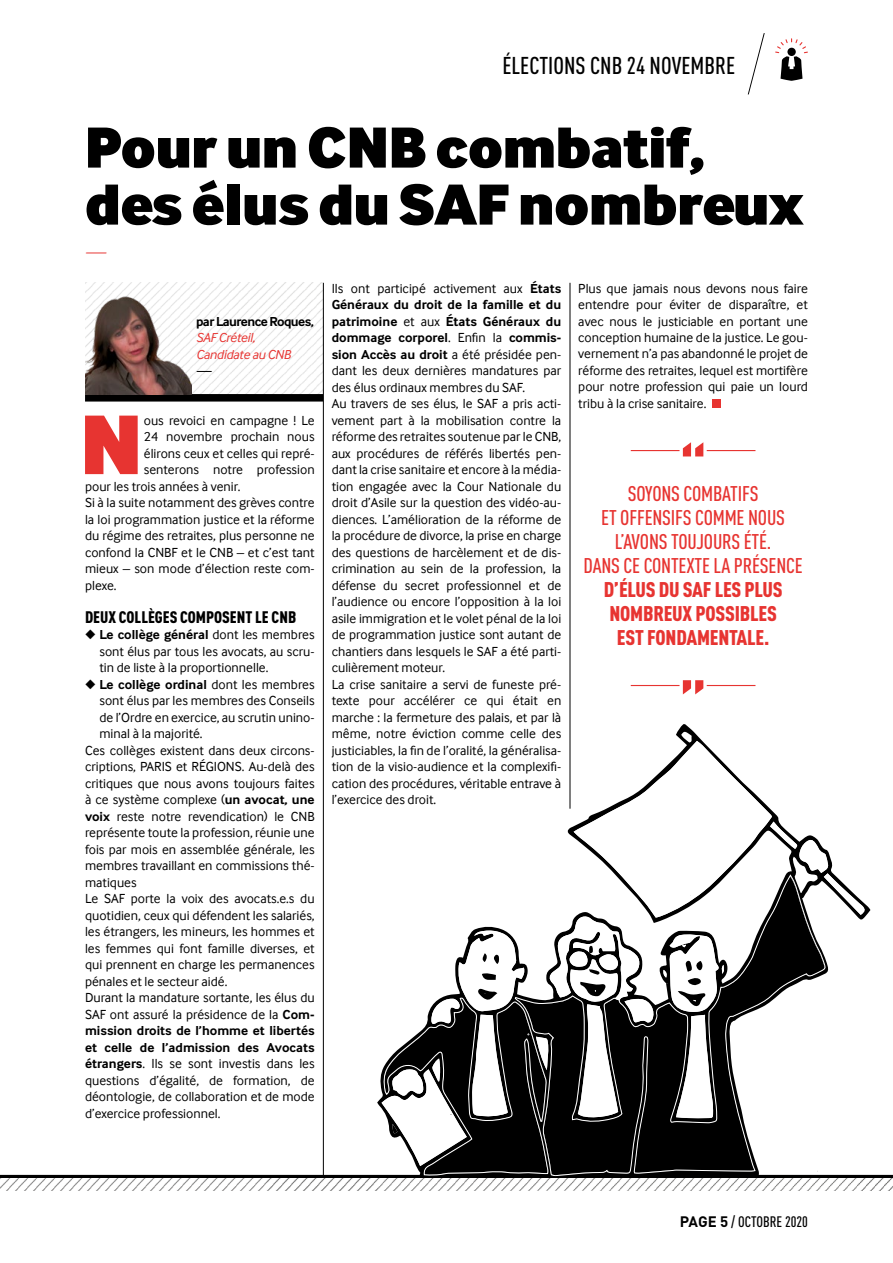
<style>
.page{position:relative;width:893px;height:1263px;background:#fff}
.page>*{position:absolute;margin:0;border:0;box-sizing:border-box;transform-origin:0 0}
.t1{font:900 87.75px "Inter Face";color:#e73431}
.t2{font:900 60px/57px "Inter Face";color:#000}
.t3{font:500 24px "DIN Cond";color:#000}
.t4{font:500 21px/24px "DIN Cond";letter-spacing:-.01em;color:#e73431;text-align:center}
.t5{font:900 21px/24px "DIN Cond";letter-spacing:-.01em;color:#e73431;text-align:center}
.t6{font:italic 300 19.5px "Inter Face";color:#e73431}
.t7{font:900 16.5px "DIN Cond";color:#000}
.t8{font:500 15px "DIN Cond";color:#000}
.t9{font:13.5px/16.5px "Inter Face";color:#000;text-align:justify}
.t10{font:700 13.5px "Inter Face";color:#000}
.t11{font:italic 13.5px/16.5px "Inter Face";letter-spacing:-.02em;color:#e73431}
.t12{font:700 13.5px "Inter Face";letter-spacing:-.04em;color:#000}
.t13{font:italic 13.5px "Inter Face";color:#000}
.s1{font-weight:700}
.s2{font-weight:400}
.s3{font-family:"DIN";font-weight:700}
</style>
<div class="page">
<img style="left:0;top:1178px;width:893px;height:13px">
<svg style="left:775px;top:38px;width:33px;height:43px"></svg>
<svg style="left:747px;top:33px;width:18px;height:62px"></svg>
<hr style="left:0;top:1175px;width:893px;height:3px;background:#000">
<img style="left:85px;top:283px;width:238px;height:111px">
<div style="left:85px;top:394px;width:238px;height:8px;background:#000"></div>
<img style="left:85px;top:291px;width:106px;height:103px">
<svg style="left:683px;top:442px;width:20px;height:14px"></svg>
<hr style="left:631px;top:450px;width:48px;height:1px;background:#e73431">
<hr style="left:707px;top:450px;width:48px;height:1px;background:#e73431">
<svg style="left:683px;top:680px;width:20px;height:14px"></svg>
<hr style="left:631px;top:685px;width:48px;height:1px;background:#e73431">
<hr style="left:707px;top:685px;width:48px;height:1px;background:#e73431">
<div style="left:712px;top:400px;width:8px;height:8px;background:#e73431"></div>
<svg style="left:514px;top:1178px;width:312px;height:7px"></svg>
<svg style="left:382px;top:741px;width:484px;height:435px"></svg>
<hr style="left:323px;top:283px;width:1px;height:893px;background:#000">
<hr style="left:570px;top:283px;width:1px;height:526px;background:#000">
<h3 class="t3" style="left:502px;top:52px;width:234px">ÉLECTIONS CNB 24 NOVEMBRE</h3>
<h2 class="t2" style="left:85px;top:118px;width:720px">Pour un CNB combatif, des élus du SAF nombreux</h2>
<h3 class="t6" style="left:85px;top:240px;width:22px">—</h3>
<p class="t12" style="left:196px;top:313px;width:119px">par Laurence Roques,</p>
<p class="t11" style="left:196px;top:329px;width:96px">SAF Créteil,<br>Candidate au CNB</p>
<p class="t13" style="left:196px;top:363px;width:16px">—</p>
<h1 class="t1" style="left:81px;top:390px;width:63px">N</h1>
<p class="t9" style="left:144px;top:412px;width:172px">ous revoici en campagne ! Le</p>
<p class="t9" style="left:144px;top:428px;width:172px">24 novembre prochain nous</p>
<p class="t9" style="left:144px;top:445px;width:172px">élirons ceux et celles qui repré-</p>
<p class="t9" style="left:144px;top:461px;width:172px">senterons notre profession</p>
<p class="t9" style="left:85px;top:478px;width:157px">pour les trois années à venir.</p>
<p class="t9" style="left:85px;top:494px;width:231px">Si à la suite notamment des grèves contre</p>
<p class="t9" style="left:85px;top:511px;width:231px">la loi programmation justice et la réforme</p>
<p class="t9" style="left:85px;top:527px;width:231px">du régime des retraites, plus personne ne</p>
<p class="t9" style="left:85px;top:544px;width:231px">confond la CNBF et le CNB – et c’est tant</p>
<p class="t9" style="left:85px;top:560px;width:231px">mieux – son mode d’élection reste com-</p>
<p class="t9" style="left:85px;top:577px;width:33px">plexe.</p>
<p class="t7" style="left:85px;top:606px;width:213px">DEUX COLLÈGES COMPOSENT LE CNB</p>
<p class="t9" style="left:99px;top:626px;width:217px;text-indent:-14px">◆ <span class="s1">Le collège général</span> dont les membres sont élus par tous les avocats, au scru&shy;tin de liste à la proportionnelle.</p>
<p class="t10" style="left:85px;top:676px;width:231px">◆ Le collège ordinal <span class="s2">dont les membres</span></p>
<p class="t9" style="left:99px;top:692px;width:217px">sont élus par les membres des Conseils</p>
<p class="t9" style="left:99px;top:709px;width:217px">de l’Ordre en exercice, au scrutin unino-</p>
<p class="t9" style="left:99px;top:725px;width:105px">minal à la majorité.</p>
<p class="t9" style="left:85px;top:742px;width:231px">Ces collèges existent dans deux circons-</p>
<p class="t9" style="left:85px;top:758px;width:231px">criptions, PARIS et RÉGIONS. Au-delà des</p>
<p class="t9" style="left:85px;top:775px;width:231px">critiques que nous avons toujours faites</p>
<p class="t9" style="left:85px;top:791px;width:231px">à ce système complexe (<span class="s1">un avocat, une</span></p>
<p class="t9" style="left:85px;top:808px;width:231px"><span class="s1">voix</span> reste notre revendication) le CNB</p>
<p class="t9" style="left:85px;top:824px;width:231px">représente toute la profession, réunie une</p>
<p class="t9" style="left:85px;top:841px;width:231px">fois par mois en assemblée générale, les</p>
<p class="t9" style="left:85px;top:857px;width:231px">membres travaillant en commissions thé-</p>
<p class="t9" style="left:85px;top:874px;width:53px">matiques</p>
<p class="t9" style="left:85px;top:890px;width:231px">Le SAF porte la voix des avocats.e.s du</p>
<p class="t9" style="left:85px;top:907px;width:231px">quotidien, ceux qui défendent les salariés,</p>
<p class="t9" style="left:85px;top:923px;width:231px">les étrangers, les mineurs, les hommes et</p>
<p class="t9" style="left:85px;top:940px;width:231px">les femmes qui font famille diverses, et</p>
<p class="t9" style="left:85px;top:956px;width:231px">qui prennent en charge les permanences</p>
<p class="t9" style="left:85px;top:973px;width:144px">pénales et le secteur aidé.</p>
<p class="t9" style="left:85px;top:989px;width:231px">Durant la mandature sortante, les élus du</p>
<p class="t9" style="left:85px;top:1006px;width:231px">SAF ont assuré la présidence de la <span class="s1">Com-</span></p>
<p class="t10" style="left:85px;top:1023px;width:231px">mission droits de l’homme et libertés</p>
<p class="t10" style="left:85px;top:1039px;width:231px">et celle de l’admission des Avocats</p>
<p class="t9" style="left:85px;top:1055px;width:231px"><span class="s1">étrangers</span>. Ils se sont investis dans les</p>
<p class="t9" style="left:85px;top:1072px;width:231px">questions d’égalité, de formation, de</p>
<p class="t9" style="left:85px;top:1088px;width:231px">déontologie, de collaboration et de mode</p>
<p class="t9" style="left:85px;top:1105px;width:137px">d’exercice professionnel.</p>
<p class="t9" style="left:332px;top:280px;width:231px;text-align:left">Ils ont participé activement aux <span class="s1">États Généraux du droit de la famille et du patrimoine</span> et aux <span class="s1">États Généraux du dommage corporel</span>. Enfin la <span class="s1">commis&shy;sion Accès au droit</span> a été présidée pen&shy;dant les deux dernières mandatures par des élus ordinaux membres du SAF.<br>Au travers de ses élus, le SAF a pris acti&shy;vement part à la mobilisation contre la réforme des retraites soutenue par le CNB, aux procédures de référés libertés pen&shy;dant la crise sanitaire et encore à la média&shy;tion engagée avec la Cour Nationale du droit d’Asile sur la question des vidéo-au&shy;diences. L’amélioration de la réforme de la procédure de divorce, la prise en charge des questions de harcèlement et de dis&shy;crimination au sein de la profession, la défense du secret professionnel et de l’audience ou encore l’opposition à la loi asile immigration et le volet pénal de la loi de programmation justice sont autant de chantiers dans lesquels le SAF a été parti&shy;culièrement moteur.<br>La crise sanitaire a servi de funeste pré&shy;texte pour accélérer ce qui était en marche : la fermeture des palais, et par là même, notre éviction comme celle des justiciables, la fin de l’oralité, la généralisa&shy;tion de la visio-audience et la complexifi&shy;cation des procédures, véritable entrave à l’exercice des droit.</p>
<p class="t9" style="left:578px;top:280px;width:231px">Plus que jamais nous devons nous faire entendre pour éviter de disparaître, et avec nous le justiciable en portant une conception humaine de la justice. Le gou&shy;vernement n’a pas abandonné le projet de réforme des retraites, lequel est mortifère pour notre profession qui paie un lourd tribu à la crise sanitaire.</p>
<h3 class="t4" style="left:583px;top:481px;width:221px">SOYONS COMBATIFS<br>ET OFFENSIFS COMME NOUS<br>L’AVONS TOUJOURS ÉTÉ.<br>DANS CE CONTEXTE LA PRÉSENCE</h3>
<h3 class="t5" style="left:604px;top:576px;width:180px">D’ÉLUS DU SAF LES PLUS<br>NOMBREUX POSSIBLES<br>EST FONDAMENTALE.</h3>
<p class="t8" style="left:680px;top:1212px;width:129px"><span class="s3">PAGE 5</span> / OCTOBRE 2020</p>
</div>
